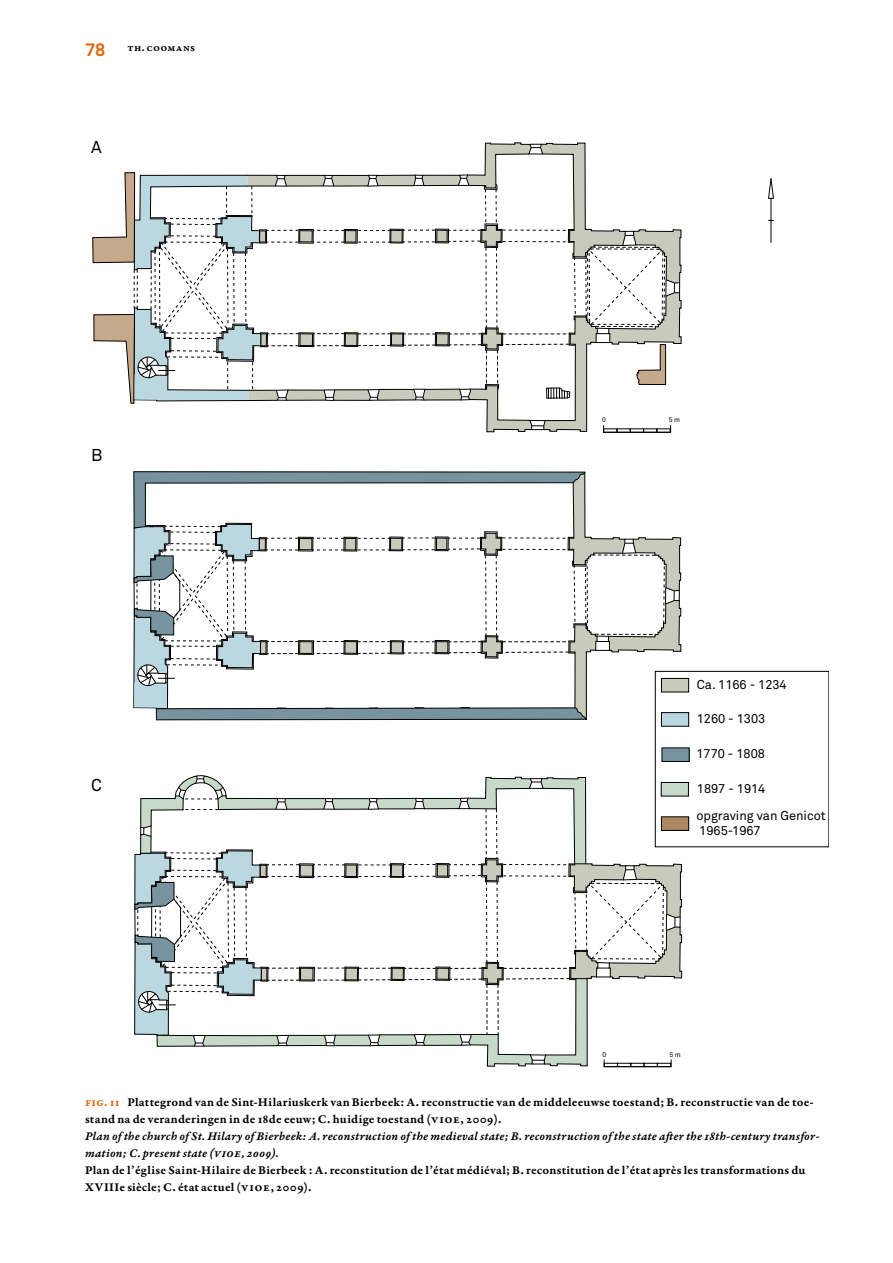
<style>
.page{position:relative;width:893px;height:1263px;background:#fff}
.page>*{position:absolute;margin:0;border:0;box-sizing:border-box;transform-origin:0 0}
.t1{font:16.95px "Akkurat Std";color:#000}
.t2{font:12.75px/26.7px "Akkurat Std";color:#000}
.t3{font:12.6px/17px "Garamond Premr Pro Smbd Capt";letter-spacing:.015em;color:#000}
.t4{font:12.6px/17px "Garamond Premr Pro Smbd It Capt";letter-spacing:.015em;color:#000}
.t5{font:10.8px "Garamond Premr Pro Smbd Capt";letter-spacing:.015em;color:#000}
.t6{font:6.75px "Akkurat Std";color:#000}
.s1{font-family:"Akkurat Std";font-weight:700;font-size:18px;color:#e2650c}
.s2{color:#e2650c}
</style>
<div class="page">
<svg style="left:134px;top:775px;width:548px;height:292px"></svg>
<svg style="left:133px;top:471px;width:549px;height:249px"></svg>
<div style="left:604px;top:1063px;width:14px;height:4px;border:1px solid #000"></div>
<div style="left:617px;top:1063px;width:14px;height:4px;border:1px solid #000"></div>
<div style="left:630px;top:1063px;width:14px;height:4px;border:1px solid #000"></div>
<div style="left:644px;top:1063px;width:14px;height:4px;border:1px solid #000"></div>
<div style="left:657px;top:1063px;width:14px;height:4px;border:1px solid #000"></div>
<svg style="left:92px;top:142px;width:590px;height:291px"></svg>
<hr style="left:771px;top:198px;width:1px;height:44px;background:#000">
<svg style="left:768px;top:178px;width:6px;height:21px"></svg>
<div style="left:655px;top:671px;width:174px;height:176px;border:1px solid #000"></div>
<div style="left:661px;top:713px;width:28px;height:13px;background:#bbd7df"></div>
<div style="left:661px;top:712px;width:28px;height:14px;border:1px solid #000"></div>
<div style="left:661px;top:678px;width:28px;height:14px;background:#c8cbbb"></div>
<div style="left:661px;top:678px;width:28px;height:14px;border:1px solid #000"></div>
<div style="left:661px;top:782px;width:27px;height:14px;background:#c7d9c8"></div>
<div style="left:661px;top:782px;width:28px;height:14px;border:1px solid #000"></div>
<div style="left:661px;top:817px;width:28px;height:13px;background:#ac8862"></div>
<div style="left:661px;top:816px;width:28px;height:14px;border:1px solid #000"></div>
<div style="left:662px;top:748px;width:27px;height:13px;background:#76939f"></div>
<div style="left:662px;top:748px;width:27px;height:14px;border:1px solid #000"></div>
<p class="t5" style="left:85px;top:41px;width:112px"><span class="s1">78</span> TH. Coomans</p>
<h1 class="t1" style="left:91px;top:138px;width:12px">A</h1>
<h1 class="t1" style="left:91px;top:445px;width:13px">B</h1>
<h1 class="t1" style="left:91px;top:775px;width:12px">C</h1>
<p class="t6" style="left:602px;top:416px;width:5px">0</p>
<p class="t6" style="left:669px;top:416px;width:13px">5 m</p>
<p class="t2" style="left:697px;top:671px;width:92px">Ca. 1166 - 1234</p>
<p class="t2" style="left:697px;top:706px;width:70px">1260 - 1303</p>
<p class="t2" style="left:696px;top:741px;width:70px">1770 - 1808</p>
<p class="t2" style="left:696px;top:776px;width:131px">1897 - 1914<br>opgraving van Genicot</p>
<p class="t2" style="left:699px;top:818px;width:63px">1965-1967</p>
<p class="t6" style="left:602px;top:1050px;width:5px">0</p>
<p class="t6" style="left:669px;top:1050px;width:13px">5 m</p>
<p class="t3" style="left:85px;top:1093px;width:730px"><span class="s2">Fig. 11</span> Plattegrond van de Sint-Hilariuskerk van Bierbeek: A. reconstructie van de middeleeuwse toestand; B. reconstructie van de toe&shy;stand na de veranderingen in de 18de eeuw; C. huidige toestand (VIOE, 2009).</p>
<p class="t4" style="left:85px;top:1128px;width:736px">Plan of the church of St. Hilary of Bierbeek: A. reconstruction of the medieval state; B. reconstruction of the state after the 18th-century transfor&shy;mation; C. present state (VIOE, 2009).</p>
<p class="t3" style="left:85px;top:1161px;width:722px">Plan de l’église Saint-Hilaire de Bierbeek : A. reconstitution de l’état médiéval; B. reconstitution de l’état après les transformations du<br>XVIIIe siècle; C. état actuel (VIOE, 2009).</p>
</div>
